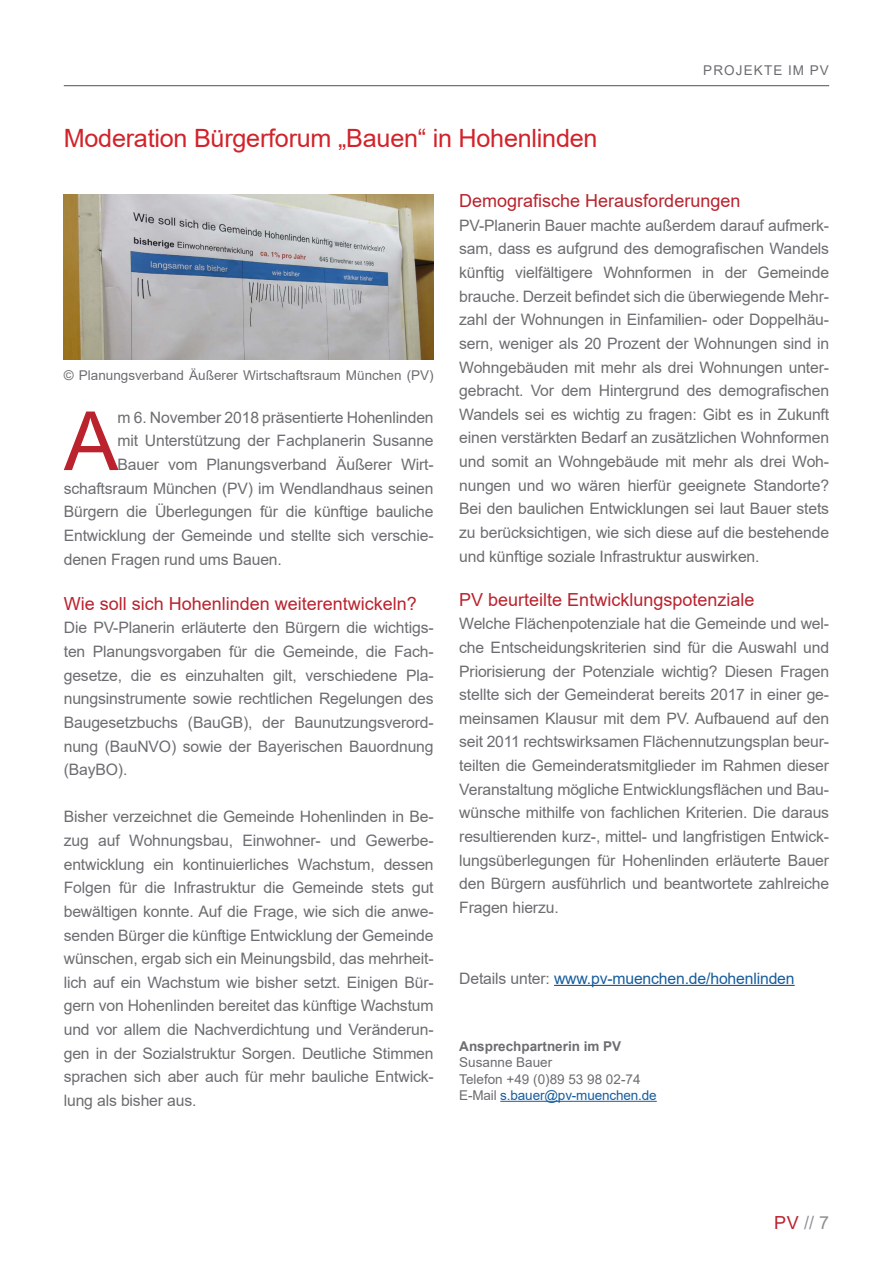
<style>
.page{position:relative;width:893px;height:1263px;background:#fff}
.page>*{position:absolute;margin:0;border:0;box-sizing:border-box;transform-origin:0 0}
.Einleitungstext_Bros{font:81.75px "Arial";color:#ba222d}
.Überschrift2{font:25.2px "Arial";letter-spacing:-.01em;color:#d1232a}
.Lauftext_Broschüre{font:18px "Arial";color:#ba222d}
.t1{font:18px "Arial";color:#8e9093}
.Lauftext_Broschüre-2{font:15.75px/23.7px "Arial";letter-spacing:-.01em;color:#6c6d70;text-align:justify}
.Einleitungstext_Bros-2{font:15.75px "Arial";letter-spacing:-.01em;color:#6c6d70}
.Lauftext_Broschüre-3{font:15.75px "Arial";letter-spacing:-.01em;color:#175d9e}
.Unterschrift{font:13.5px "Arial";color:#6c6d70}
.Unterschrift-2{font:13.5px "Arial";letter-spacing:-.01em;color:#175d9e}
.Unterschrift-3{font:700 13.5px "Arial";color:#6c6d70}
.Lauftext_Broschüre-4{font:13.5px "Arial";letter-spacing:.085em;color:#6c6d70}
.s1{color:#6c6d70}
.s2{color:#ba222d}
</style>
<div class="page">
<hr style="left:64px;top:85px;width:765px;height:1px;background:#6c6d70">
<hr style="left:554px;top:985px;width:241px;height:1px;background:#175d9e">
<hr style="left:500px;top:1101px;width:157px;height:1px;background:#175d9e">
<img style="left:64px;top:194px;width:370px;height:165px">
<p class="Überschrift2" style="left:64px;top:121px;width:535px">Moderation Bürgerforum „Bauen“ in Hohenlinden</p>
<p class="Lauftext_Broschüre-4" style="left:703px;top:61px;width:127px">PROJEKTE IM PV</p>
<p class="Unterschrift" style="left:64px;top:366px;width:371px">© Planungsverband Äußerer Wirtschaftsraum München (PV)</p>
<p class="Einleitungstext_Bros" style="left:64px;top:385px;width:56px">A</p>
<p class="Einleitungstext_Bros-2" style="left:118px;top:406px;width:318px">m 6. November 2018 präsentierte Hohenlinden</p>
<p class="Einleitungstext_Bros-2" style="left:118px;top:430px;width:318px">mit Unterstützung der Fachplanerin Susanne</p>
<p class="Einleitungstext_Bros-2" style="left:118px;top:454px;width:318px">Bauer vom Planungsverband Äußerer Wirt-</p>
<p class="Einleitungstext_Bros-2" style="left:64px;top:477px;width:371px">schaftsraum München (PV) im Wendlandhaus seinen</p>
<p class="Einleitungstext_Bros-2" style="left:64px;top:501px;width:371px">Bürgern die Überlegungen für die künftige bauliche</p>
<p class="Einleitungstext_Bros-2" style="left:64px;top:524px;width:371px">Entwicklung der Gemeinde und stellte sich verschie-</p>
<p class="Einleitungstext_Bros-2" style="left:64px;top:548px;width:220px">denen Fragen rund ums Bauen.</p>
<p class="Lauftext_Broschüre" style="left:64px;top:591px;width:355px">Wie soll sich Hohenlinden weiterentwickeln?</p>
<p class="Lauftext_Broschüre-2" style="left:64px;top:616px;width:371px">Die PV-Planerin erläuterte den Bürgern die wichtigs&shy;ten Planungsvorgaben für die Gemeinde, die Fach&shy;gesetze, die es einzuhalten gilt, verschiedene Pla&shy;nungsinstrumente sowie rechtlichen Regelungen des Baugesetzbuchs (BauGB), der Baunutzungsverord&shy;nung (BauNVO) sowie der Bayerischen Bauordnung (BayBO).</p>
<p class="Lauftext_Broschüre-2" style="left:64px;top:805px;width:371px">Bisher verzeichnet die Gemeinde Hohenlinden in Be&shy;zug auf Wohnungsbau, Einwohner- und Gewerbe&shy;entwicklung ein kontinuierliches Wachstum, dessen Folgen für die Infrastruktur die Gemeinde stets gut bewältigen konnte. Auf die Frage, wie sich die anwe&shy;senden Bürger die künftige Entwicklung der Gemeinde wünschen, ergab sich ein Meinungsbild, das mehrheit&shy;lich auf ein Wachstum wie bisher setzt. Einigen Bür&shy;gern von Hohenlinden bereitet das künftige Wachstum und vor allem die Nachverdichtung und Veränderun&shy;gen in der Sozialstruktur Sorgen. Deutliche Stimmen sprachen sich aber auch für mehr bauliche Entwick&shy;lung als bisher aus.</p>
<p class="Lauftext_Broschüre" style="left:459px;top:188px;width:283px">Demografische Herausforderungen</p>
<p class="Lauftext_Broschüre-2" style="left:459px;top:213px;width:371px">PV-Planerin Bauer machte außerdem darauf aufmerk&shy;sam, dass es aufgrund des demografischen Wandels künftig vielfältigere Wohnformen in der Gemeinde brauche. Derzeit befindet sich die überwiegende Mehr&shy;zahl der Wohnungen in Einfamilien- oder Doppelhäu&shy;sern, weniger als 20 Prozent der Wohnungen sind in Wohngebäuden mit mehr als drei Wohnungen unter&shy;gebracht. Vor dem Hintergrund des demografischen Wandels sei es wichtig zu fragen: Gibt es in Zukunft einen verstärkten Bedarf an zusätzlichen Wohnformen und somit an Wohngebäude mit mehr als drei Woh&shy;nungen und wo wären hierfür geeignete Standorte?<br>Bei den baulichen Entwicklungen sei laut Bauer stets zu berücksichtigen, wie sich diese auf die bestehende und künftige soziale Infrastruktur auswirken.</p>
<p class="Lauftext_Broschüre" style="left:459px;top:587px;width:297px">PV beurteilte Entwicklungspotenziale</p>
<p class="Lauftext_Broschüre-2" style="left:459px;top:612px;width:371px">Welche Flächenpotenziale hat die Gemeinde und wel&shy;che Entscheidungskriterien sind für die Auswahl und Priorisierung der Potenziale wichtig? Diesen Fragen stellte sich der Gemeinderat bereits 2017 in einer ge&shy;meinsamen Klausur mit dem PV. Aufbauend auf den seit 2011 rechtswirksamen Flächennutzungsplan beur&shy;teilten die Gemeinderatsmitglieder im Rahmen dieser Veranstaltung mögliche Entwicklungsflächen und Bau&shy;wünsche mithilfe von fachlichen Kriterien. Die daraus resultierenden kurz-, mittel- und langfristigen Entwick&shy;lungsüberlegungen für Hohenlinden erläuterte Bauer den Bürgern ausführlich und beantwortete zahlreiche Fragen hierzu.</p>
<p class="Lauftext_Broschüre-3" style="left:459px;top:967px;width:337px"><span class="s1">Details unter:</span> www.pv-muenchen.de/hohenlinden</p>
<p class="Unterschrift-3" style="left:459px;top:1037px;width:164px">Ansprechpartnerin im PV</p>
<p class="Unterschrift" style="left:459px;top:1053px;width:95px">Susanne Bauer</p>
<p class="Unterschrift" style="left:459px;top:1069px;width:183px">Telefon +49 (0)89 53 98 02-74</p>
<p class="Unterschrift-2" style="left:459px;top:1086px;width:199px"><span class="s1">E-Mail</span> s.bauer@pv-muenchen.de</p>
<p class="t1" style="left:774px;top:1210px;width:56px"><span class="s2">PV</span> // 7</p>
</div>
